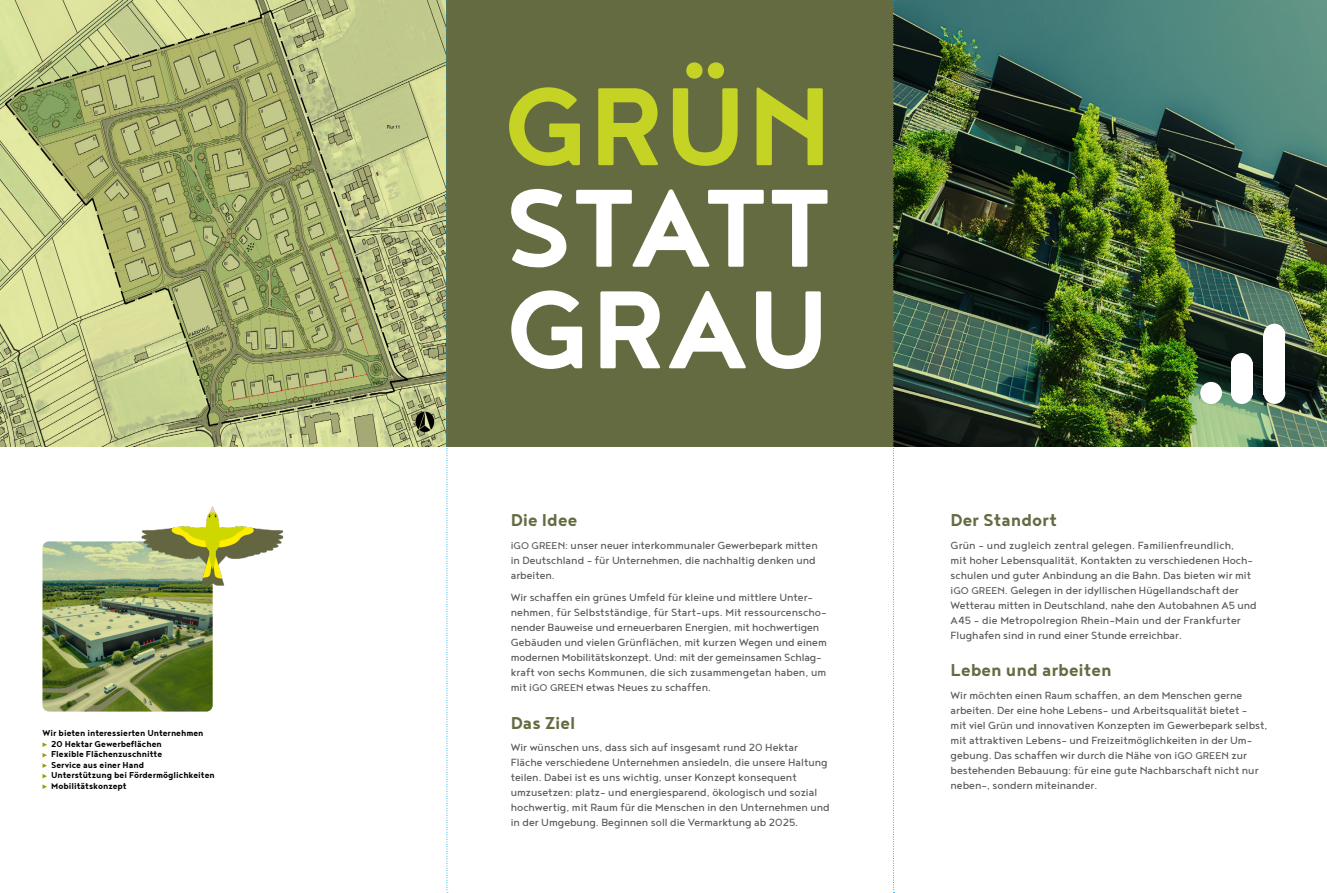
<style>
.page{position:relative;width:1327px;height:893px;background:#fff}
.page>*{position:absolute;margin:0;border:0;box-sizing:border-box;transform-origin:0 0}
.t1{font:700 135.45px/101.6px "Noyh";color:#fff}
.t2{font:700 135.45px "Noyh";color:#c5d325}
.t3{font:700 21px "Noyh";color:#656b41}
.t4{font:12.75px/15px "Noyh";color:#575756}
.t5{font:700 10.5px/10.5px "Noyh";color:#000}
.s1{font-size:12px}
</style>
<div class="page">
<img style="left:0;top:0;width:446px;height:446px">
<div style="left:446px;top:0;width:447px;height:446px;background:#656b41"></div>
<img style="left:894px;top:0;width:433px;height:446px">
<svg style="left:43px;top:742px;width:4px;height:5px"></svg>
<svg style="left:43px;top:753px;width:4px;height:4px"></svg>
<svg style="left:43px;top:763px;width:4px;height:5px"></svg>
<svg style="left:43px;top:774px;width:4px;height:4px"></svg>
<svg style="left:43px;top:784px;width:4px;height:5px"></svg>
<div style="left:1263px;top:382px;width:22px;height:22px;background:#fff;border-radius:50%"></div>
<div style="left:1263px;top:324px;width:22px;height:22px;background:#fff;border-radius:50%"></div>
<div style="left:1231px;top:382px;width:21px;height:22px;background:#fff;border-radius:50%"></div>
<div style="left:1231px;top:353px;width:21px;height:22px;background:#fff;border-radius:50%"></div>
<div style="left:1200px;top:382px;width:22px;height:22px;background:#fff;border-radius:50%"></div>
<div style="left:1231px;top:363px;width:21px;height:32px;background:#fff"></div>
<div style="left:1263px;top:335px;width:22px;height:60px;background:#fff"></div>
<svg style="left:893px;top:0;width:1px;height:893px"></svg>
<svg style="left:446px;top:0;width:2px;height:893px"></svg>
<img style="left:43px;top:541px;width:170px;height:170px">
<img style="left:141px;top:506px;width:142px;height:82px">
<p class="t5" style="left:51px;top:728px;width:165px;text-indent:-9px">Wir bieten interessierten Unternehmen<br>20 Hektar Gewerbeflächen<br>Flexible Flächenzuschnitte<br>Service aus einer Hand<br>Unterstützung bei Fördermöglichkeiten<br>Mobilitätskonzept</p>
<h1 class="t2" style="left:503px;top:48px;width:331px">GRÜN</h1>
<h1 class="t1" style="left:504px;top:173px;width:329px">STATT<br>GRAU</h1>
<h2 class="t3" style="left:511px;top:508px;width:68px">Die Idee</h2>
<p class="t4" style="left:511px;top:537px;width:308px">i<span class="s1">GO GREEN</span>: unser neuer interkommunaler Gewerbepark mitten in Deutschland – für Unternehmen, die nachhaltig denken und arbeiten.</p>
<p class="t4" style="left:511px;top:589px;width:318px">Wir schaffen ein grünes Umfeld für kleine und mittlere Unter&shy;nehmen, für Selbstständige, für Start-ups. Mit ressourcenscho&shy;nender Bauweise und erneuerbaren Energien, mit hochwertigen Gebäuden und vielen Grünflächen, mit kurzen Wegen und einem modernen Mobilitätskonzept. Und: mit der gemeinsamen Schlag&shy;kraft von sechs Kommunen, die sich zusammengetan haben, um mit i<span class="s1">GO GREEN</span> etwas Neues zu schaffen.</p>
<h2 class="t3" style="left:511px;top:710px;width:66px">Das Ziel</h2>
<p class="t4" style="left:511px;top:739px;width:320px">Wir wünschen uns, dass sich auf insgesamt rund 20 Hektar Fläche verschiedene Unternehmen ansiedeln, die unsere Haltung teilen. Dabei ist es uns wichtig, unser Konzept konsequent umzusetzen: platz- und energiesparend, ökologisch und sozial hochwertig, mit Raum für die Menschen in den Unternehmen und in der Umgebung. Beginnen soll die Vermarktung ab 2025.</p>
<h2 class="t3" style="left:950px;top:508px;width:108px">Der Standort</h2>
<p class="t4" style="left:950px;top:537px;width:307px">Grün – und zugleich zentral gelegen. Familienfreundlich,<br>mit hoher Lebensqualität, Kontakten zu verschiedenen Hoch&shy;schulen und guter Anbindung an die Bahn. Das bieten wir mit i<span class="s1">GO GREEN</span>. Gelegen in der idyllischen Hügellandschaft der Wetterau mitten in Deutschland, nahe den Autobahnen A5 und A45 – die Metropolregion Rhein-Main und der Frankfurter Flughafen sind in rund einer Stunde erreichbar.</p>
<h2 class="t3" style="left:950px;top:658px;width:163px">Leben und arbeiten</h2>
<p class="t4" style="left:950px;top:687px;width:318px">Wir möchten einen Raum schaffen, an dem Menschen gerne arbeiten. Der eine hohe Lebens- und Arbeitsqualität bietet –<br>mit viel Grün und innovativen Konzepten im Gewerbepark selbst, mit attraktiven Lebens- und Freizeitmöglichkeiten in der Um&shy;gebung. Das schaffen wir durch die Nähe von i<span class="s1">GO GREEN</span> zur bestehenden Bebauung: für eine gute Nachbarschaft nicht nur neben-, sondern miteinander.</p>
</div>
